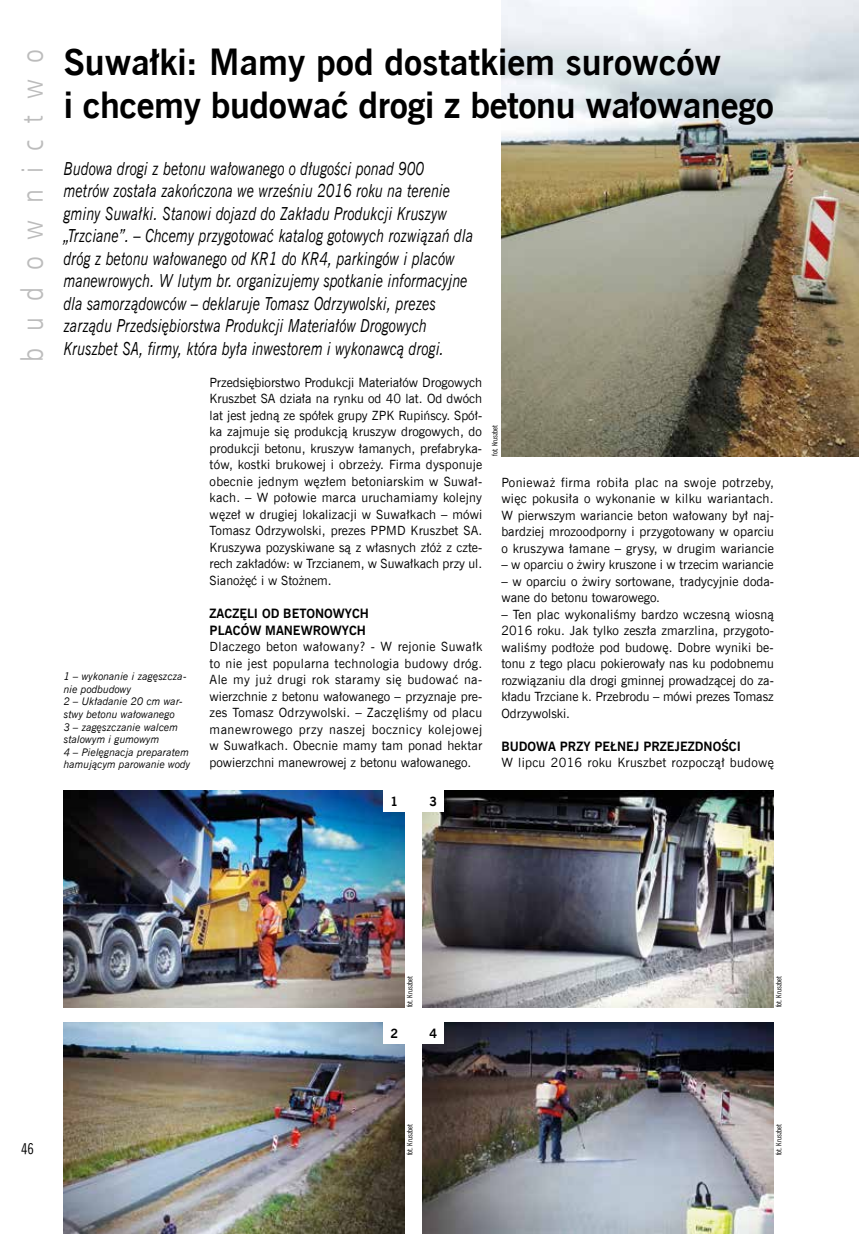
<style>
.page{position:relative;width:859px;height:1234px;background:#fff}
.page>*{position:absolute;margin:0;border:0;box-sizing:border-box;transform-origin:0 0}
.t1{font:700 36px/43.2px "News Goth EU";letter-spacing:-.01em;color:#000}
.t2{font:30px "Humnst 777 Lt Cn EU";letter-spacing:.55em;color:#bcbcbc}
.t3{font:italic 18px/22.5px "News Goth EU";color:#000;scale:.8 1}
.t4{font:15px "News Goth Cn EU";color:#000}
.t5{font:12.75px/16.5px "News Goth EU";color:#000;text-align:justify}
.t6{font:700 12.75px/16.5px "News Goth EU";color:#000}
.t7{font:12.75px "News Goth EU";letter-spacing:.025em;color:#000}
.t8{font:italic 10.5px/12.6px "News Goth EU";color:#000}
.t9{font:7.5px "News Goth Cn EU";color:#000}
</style>
<div class="page">
<img style="left:501px;top:0;width:358px;height:456px">
<img style="left:64px;top:790px;width:341px;height:217px">
<img style="left:64px;top:1022px;width:341px;height:211px">
<img style="left:423px;top:790px;width:351px;height:217px">
<img style="left:423px;top:1022px;width:351px;height:211px">
<div style="left:384px;top:790px;width:21px;height:21px;background:#fff"></div>
<div style="left:384px;top:1022px;width:21px;height:21px;background:#fff"></div>
<div style="left:423px;top:1022px;width:21px;height:21px;background:#fff"></div>
<div style="left:423px;top:790px;width:21px;height:21px;background:#fff"></div>
<h2 class="t2" style="left:14px;top:361px;width:314px;rotate:-90deg">budownictwo</h2>
<h1 class="t1" style="left:64px;top:42px;width:712px">Suwałki: Mamy pod dostatkiem surowców<br>i chcemy budować drogi z betonu wałowanego</h1>
<p class="t3" style="left:64px;top:157px;width:514px">Budowa drogi z betonu wałowanego o długości ponad 900 metrów została zakończona we wrześniu 2016 roku na terenie gminy Suwałki. Stanowi dojazd do Zakładu Produkcji Kruszyw „Trzciane”. – Chcemy przygotować katalog gotowych rozwiązań dla dróg z betonu wałowanego od KR1 do KR4, parkingów i placów manewrowych. W lutym br. organizujemy spotkanie informacyjne dla samorządowców – deklaruje Tomasz Odrzywolski, prezes zarządu Przedsiębiorstwa Produkcji Materiałów Drogowych Kruszbet SA, firmy, która była inwestorem i wykonawcą drogi.</p>
<p class="t8" style="left:64px;top:670px;width:128px">1 – wykonanie i zagęszcza&shy;nie podbudowy<br>2 – Układanie 20 cm war&shy;stwy betonu wałowanego<br>3 – zagęszczanie walcem stalowym i gumowym<br>4 – Pielęgnacja preparatem hamującym parowanie wody</p>
<p class="t5" style="left:210px;top:374px;width:274px">Przedsiębiorstwo Produkcji Materiałów Drogowych Kruszbet SA działa na rynku od 40 lat. Od dwóch lat jest jedną ze spółek grupy ZPK Rupińscy. Spół&shy;ka zajmuje się produkcją kruszyw drogowych, do produkcji betonu, kruszyw łamanych, prefabryka&shy;tów, kostki brukowej i obrzeży. Firma dysponuje obecnie jednym węzłem betoniarskim w Suwał&shy;kach. – W połowie marca uruchamiamy kolejny węzeł w drugiej lokalizacji w Suwałkach – mówi Tomasz Odrzywolski, prezes PPMD Kruszbet SA.<br>Kruszywa pozyskiwane są z własnych złóż z czte&shy;rech zakładów: w Trzcianem, w Suwałkach przy ul.<br>Sianożęć i w Stożnem.</p>
<p class="t6" style="left:210px;top:605px;width:161px">ZACZĘLI OD BETONOWYCH<br>PLACÓW MANEWROWYCH</p>
<p class="t5" style="left:210px;top:638px;width:274px">Dlaczego beton wałowany? - W rejonie Suwałk to nie jest popularna technologia budowy dróg.<br>Ale my już drugi rok staramy się budować na&shy;wierzchnie z betonu wałowanego – przyznaje pre&shy;zes Tomasz Odrzywolski. – Zaczęliśmy od placu manewrowego przy naszej bocznicy kolejowej w Suwałkach. Obecnie mamy tam ponad hektar powierzchni manewrowej z betonu wałowanego.</p>
<p class="t9" style="left:490px;top:456px;width:33px;rotate:-90deg">fot. Kruszbet</p>
<p class="t5" style="left:501px;top:474px;width:274px">Ponieważ firma robiła plac na swoje potrzeby, więc pokusiła o wykonanie w kilku wariantach.<br>W pierwszym wariancie beton wałowany był naj&shy;bardziej mrozoodporny i przygotowany w oparciu o kruszywa łamane – grysy, w drugim wariancie</p>
<p class="t5" style="left:501px;top:556px;width:274px">– w oparciu o żwiry kruszone i w trzecim wariancie</p>
<p class="t5" style="left:501px;top:573px;width:274px">– w oparciu o żwiry sortowane, tradycyjnie doda&shy;wane do betonu towarowego.</p>
<p class="t5" style="left:501px;top:606px;width:274px">– Ten plac wykonaliśmy bardzo wczesną wiosną 2016 roku. Jak tylko zeszła zmarzlina, przygoto&shy;waliśmy podłoże pod budowę. Dobre wyniki be&shy;tonu z tego placu pokierowały nas ku podobnemu rozwiązaniu dla drogi gminnej prowadzącej do za&shy;kładu Trzciane k. Przebrodu – mówi prezes Tomasz Odrzywolski.</p>
<p class="t6" style="left:501px;top:738px;width:241px">BUDOWA PRZY PEŁNEJ PRZEJEZDNOŚCI</p>
<p class="t7" style="left:501px;top:754px;width:274px">W lipcu 2016 roku Kruszbet rozpoczął budowę</p>
<p class="t6" style="left:390px;top:793px;width:9px">1</p>
<p class="t6" style="left:429px;top:793px;width:9px">3</p>
<p class="t4" style="left:21px;top:1139px;width:14px">46</p>
<p class="t9" style="left:405px;top:1007px;width:33px;rotate:-90deg">fot. Kruszbet</p>
<p class="t9" style="left:774px;top:1007px;width:33px;rotate:-90deg">fot. Kruszbet</p>
<p class="t6" style="left:390px;top:1025px;width:9px">2</p>
<p class="t6" style="left:429px;top:1025px;width:9px">4</p>
<p class="t9" style="left:405px;top:1154px;width:33px;rotate:-90deg">fot. Kruszbet</p>
<p class="t9" style="left:774px;top:1154px;width:33px;rotate:-90deg">fot. Kruszbet</p>
</div>
